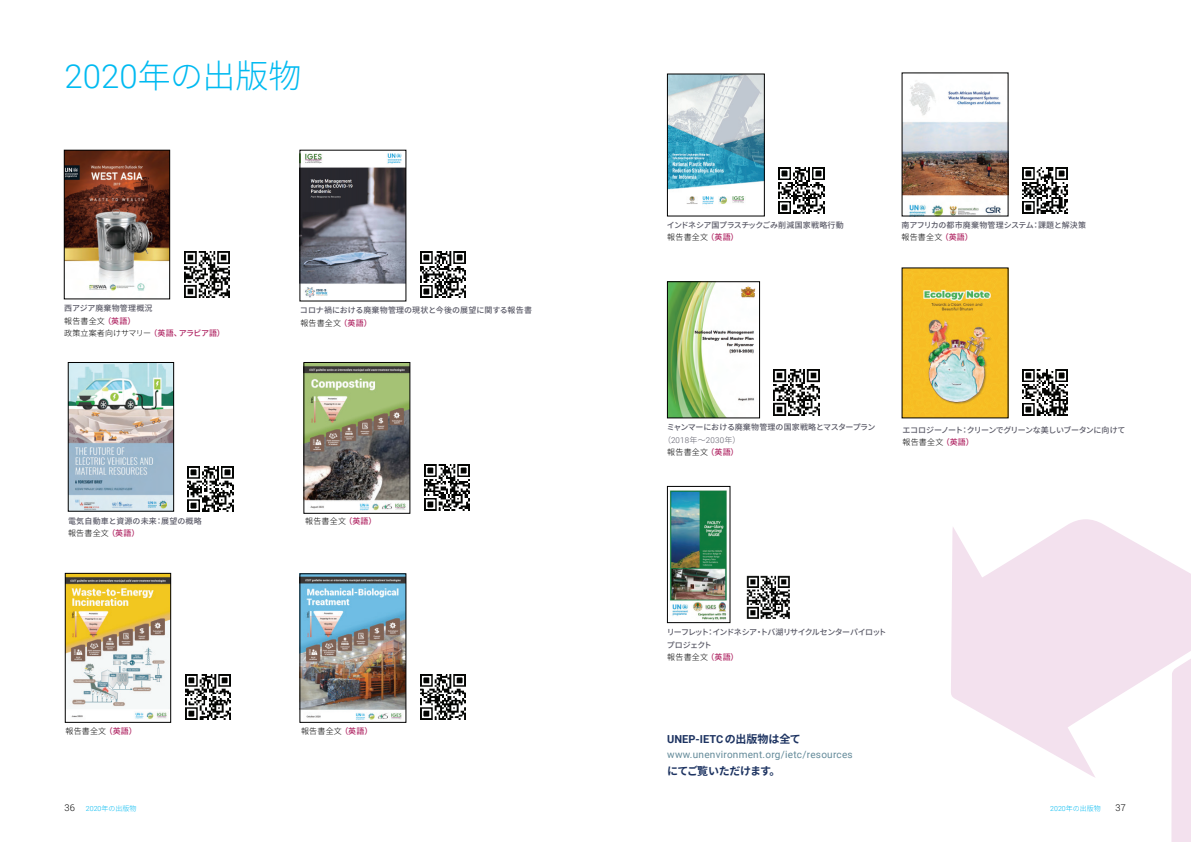
<style>
.page{position:relative;width:1191px;height:842px;background:#fff}
.page>*{position:absolute;margin:0;border:0;box-sizing:border-box;transform-origin:0 0}
.t1{font:300 33px "Source Han Sans";letter-spacing:-.01em;color:#00baf1}
.t2{font:700 11px "Roboto";color:#1d3361}
.t3{font:700 11px "Source Han Sans";letter-spacing:-.075em;color:#1d3361}
.t4{font:10px "Roboto";letter-spacing:.025em;color:#638a99}
.t5{font:300 9.3px "Roboto";color:#000}
.t6{font:300 8px/12.5px "Source Han Sans";letter-spacing:.025em;color:#000}
.t7{font:500 8px/12px "Source Han Sans";letter-spacing:.005em;color:#595966}
.t8{font:500 8px/12px "Source Han Sans";letter-spacing:-.03em;color:#595966}
.t9{font:500 8px/12px "Source Han Sans";letter-spacing:-.055em;color:#595966}
.t10{font:500 8px/13px "Source Han Sans";letter-spacing:-.085em;color:#595966}
.t11{font:500 8px/12px "Source Han Sans";letter-spacing:.025em;color:#595966}
.t12{font:300 8px "Roboto";letter-spacing:.025em;color:#595966}
.t13{font:300 7px "Source Han Sans";color:#00baf1}
.s1{font-family:"Roboto"}
.s2{font-weight:500;color:#595966}
.s3{font-weight:500;color:#af2462}
.s4{font-weight:300;color:#000}
.s5{color:#af2462}
.s6{font-family:"Source Han Sans"}
.s7{font-family:"Roboto";font-size:9.3px;color:#000}
</style>
<div class="page">
<svg style="left:951px;top:519px;width:240px;height:258px;fill:#f3e1ee"></svg>
<svg style="left:1171px;top:658px;width:20px;height:184px;background:#f3e2ef"></svg>
<img style="left:669px;top:76px;width:93px;height:129px">
<div style="left:667px;top:74px;width:97px;height:142px;border:1px solid #000"></div>
<img style="left:904px;top:80px;width:102px;height:134px">
<img style="left:778px;top:168px;width:46px;height:45px">
<img style="left:1022px;top:168px;width:45px;height:45px">
<img style="left:669px;top:284px;width:87px;height:132px">
<div style="left:667px;top:282px;width:92px;height:136px;border:1px solid #000"></div>
<img style="left:904px;top:270px;width:102px;height:146px">
<img style="left:774px;top:370px;width:45px;height:45px">
<img style="left:1022px;top:370px;width:45px;height:45px">
<img style="left:669px;top:490px;width:58px;height:130px">
<div style="left:667px;top:486px;width:63px;height:137px;border:1px solid #000"></div>
<img style="left:746px;top:575px;width:44px;height:44px">
<img style="left:66px;top:152px;width:102px;height:139px">
<div style="left:64px;top:150px;width:106px;height:149px;border:1px solid #000"></div>
<img style="left:302px;top:153px;width:102px;height:145px">
<div style="left:300px;top:150px;width:106px;height:151px;border:1px solid #000"></div>
<img style="left:70px;top:364px;width:102px;height:145px">
<div style="left:68px;top:362px;width:106px;height:149px;border:1px solid #000"></div>
<img style="left:306px;top:364px;width:102px;height:147px">
<div style="left:304px;top:362px;width:106px;height:151px;border:1px solid #000"></div>
<img style="left:188px;top:466px;width:45px;height:46px">
<img style="left:424px;top:465px;width:45px;height:45px">
<img style="left:184px;top:252px;width:45px;height:45px">
<img style="left:420px;top:252px;width:45px;height:45px">
<img style="left:67px;top:575px;width:102px;height:144px">
<div style="left:65px;top:573px;width:106px;height:149px;border:1px solid #000"></div>
<img style="left:302px;top:576px;width:102px;height:144px">
<img style="left:185px;top:674px;width:45px;height:46px">
<img style="left:420px;top:674px;width:45px;height:46px">
<h1 class="t1" style="left:65px;top:57px;width:238px"><span class="s1">2020</span>年の出版物</h1>
<p class="t6" style="left:64px;top:302px;width:162px"><span class="s2">西アジア廃棄物管理概況<br></span>報告書全文 <span class="s3">（英語）<br></span>政策立案者向けサマリー <span class="s3">（英語、アラビア語）</span></p>
<p class="t7" style="left:300px;top:304px;width:233px;line-height:12.5px">コロナ禍における廃棄物管理の現状と今後の展望に関する報告書<span class="s4">報告書全文</span> <span class="s5">（英語）</span></p>
<p class="t11" style="left:68px;top:515px;width:135px">電気自動車と資源の未来：展望の概略<span class="s4">報告書全文</span> <span class="s5">（英語）</span></p>
<p class="t6" style="left:305px;top:515px;width:73px">報告書全文 <span class="s3">（英語）</span></p>
<p class="t6" style="left:65px;top:724px;width:73px">報告書全文 <span class="s3">（英語）</span></p>
<p class="t6" style="left:301px;top:724px;width:73px">報告書全文 <span class="s3">（英語）</span></p>
<p class="t8" style="left:667px;top:220px;width:178px">インドネシア国プラスチックごみ削減国家戦略行動<span class="s4">報告書全文</span> <span class="s5">（英語）</span></p>
<p class="t7" style="left:901px;top:220px;width:186px">南アフリカの都市廃棄物管理システム：課題と解決策<span class="s4">報告書全文</span> <span class="s5">（英語）</span></p>
<p class="t8" style="left:666px;top:421px;width:210px">ミャンマーにおける廃棄物管理の国家戦略とマスタープラン</p>
<p class="t12" style="left:663px;top:435px;width:79px"><span class="s6">（</span>2018<span class="s6">年～</span>2030<span class="s6">年）</span></p>
<p class="t6" style="left:667px;top:446px;width:73px">報告書全文 <span class="s3">（英語）</span></p>
<p class="t9" style="left:902px;top:425px;width:225px">エコロジーノート：クリーンでグリーンな美しいブータンに向けて<span class="s4">報告書全文</span> <span class="s5">（英語）</span></p>
<p class="t10" style="left:666px;top:625px;width:221px">リーフレット：インドネシア・トバ湖リサイクルセンターパイロットプロジェクト</p>
<p class="t6" style="left:667px;top:651px;width:73px">報告書全文 <span class="s3">（英語）</span></p>
<h2 class="t2" style="left:667px;top:731px;width:135px">UNEP-IETC<span class="s6">の出版物は全て</span></h2>
<p class="t4" style="left:667px;top:747px;width:187px">www.unenvironment.org/ietc/resources</p>
<h2 class="t3" style="left:667px;top:764px;width:115px">にてご覧いただけます。</h2>
<p class="t13" style="left:64px;top:804px;width:74px"><span class="s7">36</span> <span class="s1">2020</span>年の出版物</p>
<p class="t13" style="left:1050px;top:804px;width:52px"><span class="s1">2020</span>年の出版物</p>
<p class="t5" style="left:1115px;top:801px;width:12px">37</p>
</div>
